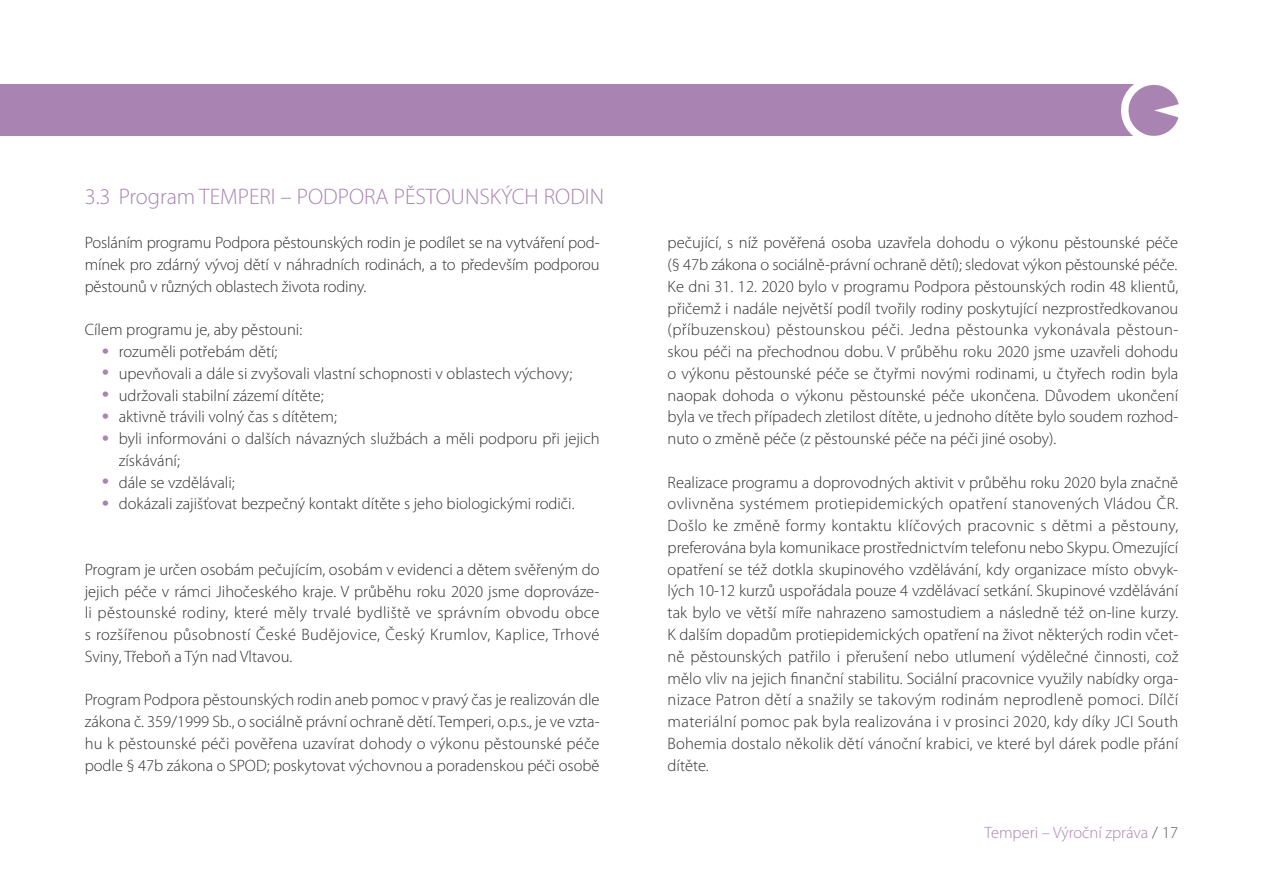
<style>
.page{position:relative;width:1263px;height:893px;background:#fff}
.page>*{position:absolute;margin:0;border:0;box-sizing:border-box;transform-origin:0 0}
.t1{font:300 22.5px "Myriad Pro";color:#a984b2}
.t2{font:300 16.5px/21.8px "Myriad Pro";color:#312f30;text-align:justify}
.t3{font:300 16.5px "Myriad Pro";color:#a984b2}
.s1{font-size:30px;color:#a984b2}
.s2{color:#57585a}
</style>
<div class="page">
<div style="left:0;top:85px;width:1154px;height:51px;background:#a984b2"></div>
<svg style="left:1111px;top:84px;width:68px;height:52px"></svg>
<h1 class="t1" style="left:85px;top:184px;width:520px">3.3 Program TEMPERI – PODPORA PĚSTOUNSKÝCH RODIN</h1>
<p class="t2" style="left:85px;top:232px;width:516px">Posláním programu Podpora pěstounských rodin je podílet se na vytváření pod&shy;mínek pro zdárný vývoj dětí v náhradních rodinách, a to především podporou pěstounů v různých oblastech života rodiny.</p>
<p class="t2" style="left:85px;top:319px;width:219px">Cílem programu je, aby pěstouni:</p>
<p class="t2" style="left:102px;top:341px;width:177px"><span class="s1">•</span> rozuměli potřebám dětí;</p>
<p class="t2" style="left:102px;top:362px;width:472px"><span class="s1">•</span> upevňovali a dále si zvyšovali vlastní schopnosti v oblastech výchovy;</p>
<p class="t2" style="left:102px;top:384px;width:223px"><span class="s1">•</span> udržovali stabilní zázemí dítěte;</p>
<p class="t2" style="left:102px;top:406px;width:237px"><span class="s1">•</span> aktivně trávili volný čas s dítětem;</p>
<p class="t2" style="left:119px;top:428px;width:482px;text-indent:-17px"><span class="s1">•</span> byli informováni o dalších návazných službách a měli podporu při jejich získávání;</p>
<p class="t2" style="left:102px;top:471px;width:134px"><span class="s1">•</span> dále se vzdělávali;</p>
<p class="t2" style="left:102px;top:493px;width:474px"><span class="s1">•</span> dokázali zajišťovat bezpečný kontakt dítěte s jeho biologickými rodiči.</p>
<p class="t2" style="left:85px;top:558px;width:516px">Program je určen osobám pečujícím, osobám v evidenci a dětem svěřeným do jejich péče v rámci Jihočeského kraje. V průběhu roku 2020 jsme doprováze&shy;li pěstounské rodiny, které měly trvalé bydliště ve správním obvodu obce s rozšířenou působností České Budějovice, Český Krumlov, Kaplice, Trhové Sviny, Třeboň a Týn nad Vltavou.</p>
<p class="t2" style="left:85px;top:689px;width:516px">Program Podpora pěstounských rodin aneb pomoc v pravý čas je realizován dle zákona č. 359/1999 Sb., o sociálně právní ochraně dětí. Temperi, o.p.s., je ve vzta&shy;hu k pěstounské péči pověřena uzavírat dohody o výkonu pěstounské péče podle § 47b zákona o SPOD; poskytovat výchovnou a poradenskou péči osobě</p>
<p class="t2" style="left:667px;top:232px;width:512px">pečující, s níž pověřená osoba uzavřela dohodu o výkonu pěstounské péče (§ 47b zákona o sociálně-právní ochraně dětí); sledovat výkon pěstounské péče.<br>Ke dni 31. 12. 2020 bylo v programu Podpora pěstounských rodin 48 klientů, přičemž i nadále největší podíl tvořily rodiny poskytující nezprostředkovanou (příbuzenskou) pěstounskou péči. Jedna pěstounka vykonávala pěstoun&shy;skou péči na přechodnou dobu. V průběhu roku 2020 jsme uzavřeli dohodu o výkonu pěstounské péče se čtyřmi novými rodinami, u čtyřech rodin byla naopak dohoda o výkonu pěstounské péče ukončena. Důvodem ukončení byla ve třech případech zletilost dítěte, u jednoho dítěte bylo soudem rozhod&shy;nuto o změně péče (z pěstounské péče na péči jiné osoby).</p>
<p class="t2" style="left:667px;top:471px;width:512px">Realizace programu a doprovodných aktivit v průběhu roku 2020 byla značně ovlivněna systémem protiepidemických opatření stanovených Vládou ČR.<br>Došlo ke změně formy kontaktu klíčových pracovnic s dětmi a pěstouny, preferována byla komunikace prostřednictvím telefonu nebo Skypu. Omezující opatření se též dotkla skupinového vzdělávání, kdy organizace místo obvyk&shy;lých 10-12 kurzů uspořádala pouze 4 vzdělávací setkání. Skupinové vzdělávání tak bylo ve větší míře nahrazeno samostudiem a následně též on-line kurzy.<br>K dalším dopadům protiepidemických opatření na život některých rodin včet&shy;ně pěstounských patřilo i přerušení nebo utlumení výdělečné činnosti, což mělo vliv na jejich finanční stabilitu. Sociální pracovnice využily nabídky orga&shy;nizace Patron dětí a snažily se takovým rodinám neprodleně pomoci. Dílčí materiální pomoc pak byla realizována i v prosinci 2020, kdy díky JCI South Bohemia dostalo několik dětí vánoční krabici, ve které byl dárek podle přání dítěte.</p>
<p class="t3" style="left:984px;top:823px;width:195px">Temperi – Výroční zpráva <span class="s2">/ 17</span></p>
</div>
